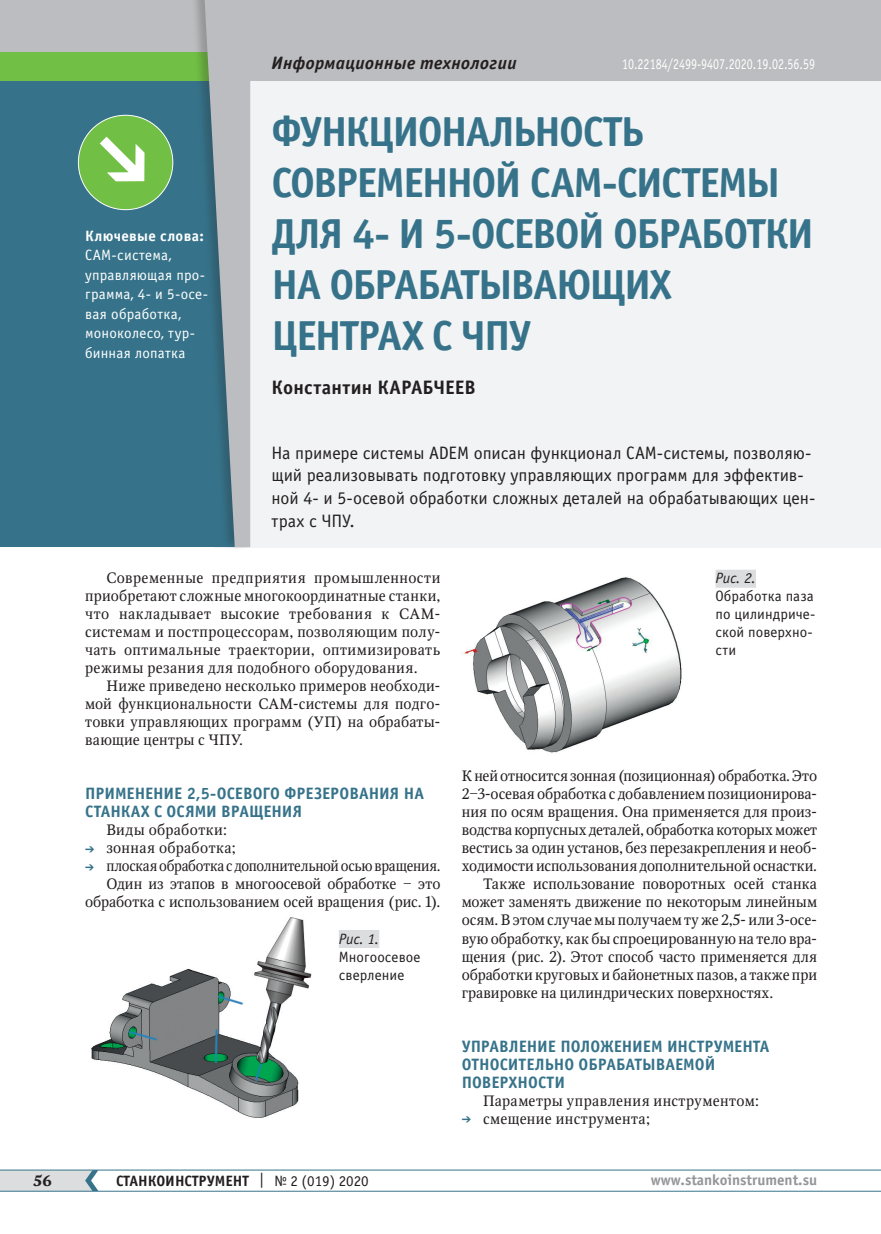
<style>
.page{position:relative;width:881px;height:1234px;background:#fff}
.page>*{position:absolute;margin:0;border:0;box-sizing:border-box;transform-origin:0 0}
.t1{font:700 42px/51px "Officina Sans C";letter-spacing:-.045em;color:#36738a}
.t2{font:700 19.5px "Officina Sans C";letter-spacing:.01em;color:#231f20}
.t3{font:18px/22.5px "Officina Sans C";letter-spacing:-.005em;color:#231f20}
.t4{font:italic 700 18px "Officina Sans C";letter-spacing:.015em;color:#231f20}
.t5{font:700 16.5px/18px "Officina Sans C";color:#36738a}
.t6{font:15px/18px "Octava";letter-spacing:.005em;color:#231f20;text-align:justify}
.t7{font:15px/18px "Octava";letter-spacing:.005em;color:#231f20;text-align:right;scale:.96 1}
.t8{font:15px/19.5px "Officina Sans C";letter-spacing:.015em;color:#fff}
.t9{font:15px/18px "Officina Sans C";letter-spacing:.005em;color:#231f20}
.t10{font:15px "Octava";letter-spacing:.025em;color:#231f20}
.t11{font:15px "Officina Sans C";letter-spacing:.015em;color:#fff;scale:.8 1}
.t12{font:15px "Octava";letter-spacing:.03em;color:#231f20}
.t13{font:700 15px "Officina Sans C";color:#231f20}
.t14{font:700 15px "Officina Sans C";color:#939598}
.t15{font:700 15px "Officina Sans C";letter-spacing:.02em;color:#fff}
.t16{font:italic 15px "Officina Sans C";letter-spacing:-.015em;color:#231f20}
.t17{font:700 15px "Octava";color:#231f20}
.s1{color:#36738a}
.s2{font-weight:400}
</style>
<div class="page">
<hr style="left:0;top:1190px;width:880px;height:1px;background:#36738a">
<hr style="left:0;top:1169px;width:880px;height:1px;background:#36738a">
<svg style="left:0;top:1169px;width:98px;height:21px;background:#ccd4d8"></svg>
<div style="left:0;top:0;width:880px;height:81px;background:#bcbdc0"></div>
<div style="left:214px;top:81px;width:666px;height:466px;background:#f2f3f4"></div>
<div style="left:0;top:74px;width:236px;height:473px;background:#36738a"></div>
<svg style="left:77px;top:114px;width:97px;height:97px"></svg>
<div style="left:0;top:52px;width:222px;height:29px;background:#71bf44"></div>
<div style="left:190px;top:0;width:61px;height:551px;background:#231f20;opacity:.25"></div>
<svg style="left:204px;top:0;width:46px;height:547px"></svg>
<img style="left:91px;top:917px;width:221px;height:201px">
<div style="left:339px;top:929px;width:40px;height:18px;background:#dcdddf"></div>
<div style="left:715px;top:569px;width:40px;height:18px;background:#dcdddf"></div>
<img style="left:461px;top:577px;width:221px;height:176px">
<p class="t15" style="left:85px;top:227px;width:120px">Ключевые слова:</p>
<p class="t8" style="left:85px;top:246px;width:124px">CAM-система, управляющая про&shy;грамма, 4- и 5-осе&shy;вая обработка, моноколесо, тур&shy;бинная лопатка</p>
<p class="t4" style="left:271px;top:53px;width:246px">Информационные технологии</p>
<p class="t11" style="left:621px;top:56px;width:243px">10.22184/2499-9407.2020.19.02.56.59</p>
<h1 class="t1" style="left:271px;top:107px;width:544px">ФУНКЦИОНАЛЬНОСТЬ<br>СОВРЕМЕННОЙ CAM-СИСТЕМЫ<br>ДЛЯ 4- И 5-ОСЕВОЙ ОБРАБОТКИ<br>НА ОБРАБАТЫВАЮЩИХ<br>ЦЕНТРАХ С ЧПУ</h1>
<h2 class="t2" style="left:271px;top:376px;width:206px">Константин КАРАБЧЕЕВ</h2>
<p class="t3" style="left:271px;top:442px;width:545px">На примере системы ADEM описан функционал CAM-системы, позволяю&shy;щий реализовывать подготовку управляющих программ для эффектив&shy;ной 4- и 5-осевой обработки сложных деталей на обрабатывающих цен&shy;трах с ЧПУ.</p>
<p class="t6" style="left:85px;top:569px;width:357px;text-indent:21px">Современные предприятия промышленности приобретают сложные многокоординатные станки, что накладывает высокие требования к CAM&shy;системам и постпроцессорам, позволяющим полу&shy;чать оптимальные траектории, оптимизировать режимы резания для подобного оборудования.</p>
<p class="t6" style="left:85px;top:677px;width:357px;text-align:left;text-indent:21px">Ниже приведено несколько примеров необходи&shy;мой функциональности CAM-системы для подго&shy;товки управляющих программ (УП) на обрабаты&shy;вающие центры с ЧПУ.</p>
<p class="t5" style="left:85px;top:784px;width:340px">ПРИМЕНЕНИЕ 2,5-ОСЕВОГО ФРЕЗЕРОВАНИЯ НА<br>СТАНКАХ С ОСЯМИ ВРАЩЕНИЯ</p>
<p class="t10" style="left:106px;top:820px;width:122px">Виды обработки:</p>
<p class="t10" style="left:85px;top:838px;width:152px"><span class="s1">➔</span> зонная обработка;</p>
<p class="t7" style="left:85px;top:857px;width:371px"><span class="s1">➔</span> плоская обработка с дополнительной осью вращения.<br>Один из этапов в многоосевой обработке ‒ это обработка с использованием осей вращения (рис. 1).</p>
<p class="t16" style="left:339px;top:930px;width:42px">Рис. 1.</p>
<p class="t9" style="left:339px;top:947px;width:83px">Многоосевое сверление</p>
<p class="t16" style="left:715px;top:570px;width:42px">Рис. 2.</p>
<p class="t9" style="left:715px;top:587px;width:101px">Обработка паза по цилиндриче&shy;ской поверхно&shy;сти</p>
<p class="t6" style="left:461px;top:767px;width:357px">К ней относится зонная (позиционная) обработка. Это</p>
<p class="t6" style="left:461px;top:785px;width:357px">2‒3-осевая обработка с добавлением позиционирова-</p>
<p class="t6" style="left:461px;top:803px;width:357px">ния по осям вращения. Она применяется для произ-</p>
<p class="t6" style="left:461px;top:821px;width:357px">водства корпусных деталей, обработка которых может</p>
<p class="t6" style="left:461px;top:839px;width:357px">вестись за один установ, без перезакрепления и необ-</p>
<p class="t6" style="left:461px;top:857px;width:357px">ходимости использования дополнительной оснастки.</p>
<p class="t6" style="left:483px;top:875px;width:335px">Также использование поворотных осей станка</p>
<p class="t6" style="left:461px;top:893px;width:357px">может заменять движение по некоторым линейным</p>
<p class="t6" style="left:461px;top:911px;width:357px">осям. В этом случае мы получаем ту же 2,5- или 3-осе-</p>
<p class="t6" style="left:461px;top:929px;width:357px">вую обработку, как бы спроецированную на тело вра-</p>
<p class="t6" style="left:461px;top:947px;width:357px">щения (рис. 2). Этот способ часто применяется для</p>
<p class="t6" style="left:461px;top:965px;width:357px">обработки круговых и байонетных пазов, а также при</p>
<p class="t6" style="left:461px;top:983px;width:313px">гравировке на цилиндрических поверхностях.</p>
<p class="t5" style="left:461px;top:1036px;width:309px">УПРАВЛЕНИЕ ПОЛОЖЕНИЕМ ИНСТРУМЕНТА<br>ОТНОСИТЕЛЬНО ОБРАБАТЫВАЕМОЙ<br>ПОВЕРХНОСТИ</p>
<p class="t12" style="left:483px;top:1090px;width:277px">Параметры управления инструментом:</p>
<p class="t10" style="left:461px;top:1108px;width:190px"><span class="s1">➔</span> смещение инструмента;</p>
<p class="t17" style="left:33px;top:1170px;width:20px">56</p>
<p class="t13" style="left:116px;top:1171px;width:254px">СТАНКОИНСТРУМЕНТ <span class="s2">| № 2 (019) 2020</span></p>
<p class="t14" style="left:650px;top:1171px;width:168px">www.stankoinstrument.su</p>
</div>
